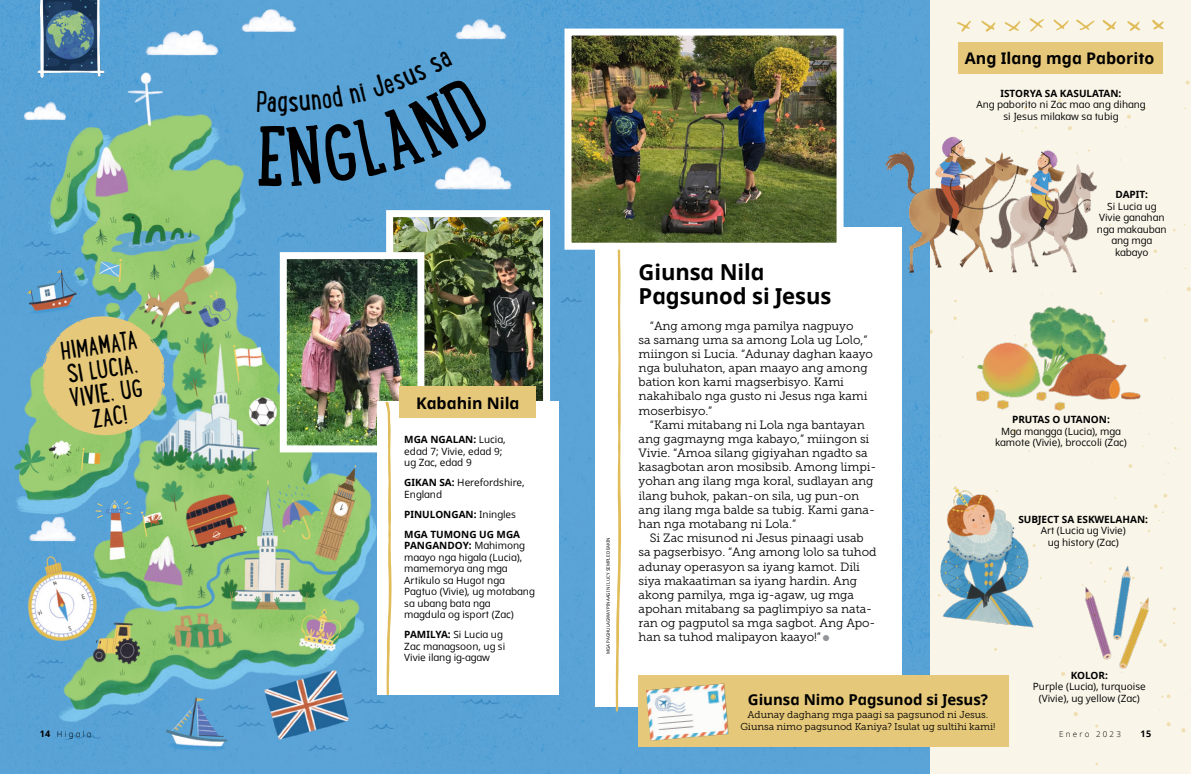
<style>
.page{position:relative;width:1191px;height:774px;background:#fff}
.page>*{position:absolute;margin:0;border:0;box-sizing:border-box;transform-origin:0 0}
.ARTCL_title_Lunchbox{font:32px "Lunch Box";color:#000}
.ARTCL_kicker_LunchBo{font:28px/24px "Lunch Box";color:#000;text-align:center}
.TOPIC_title_Museo_22{font:700 22px/24px "Dots Solidlds Lat";letter-spacing:-.005em;color:#000}
.TOPIC_title_Museo_16{font:700 16px "Dots Solidlds Lat";color:#000}
.SIDE_title{font:700 15px "Dots Solidlds Lat";color:#000}
.TOPIC-1_para_Museo{font:12px/14.2px "Museo Slablds Lat 300";letter-spacing:-.005em;color:#000}
.TOPIC-1_para_first_M{font:12px/14.2px "Museo Slablds Lat 300";letter-spacing:-.005em;color:#000}
.TOPIC-1_para_first_c{font:10px/11.5px "Dots Solidlds Lat";color:#000;text-align:center}
.TOPIC-1_para_flush_l{font:10px/11.5px "Dots Solidlds Lat";color:#000}
.SIDE_para_first{font:10px/11.5px "Museo Slablds Lat 300";letter-spacing:-.005em;color:#000;text-align:center}
.TOPIC-1_para_flush_l-2{font:700 10px "Dots Solidlds Lat";color:#000}
.t1{font:700 9px "Dots Solidlds Lat";color:#000}
.t2{font:300 8px "Dots Solidlds Lat";letter-spacing:.28em;color:#000}
.FIGimg-CRDT_para{font:4.5px "Dots Solidlds Lat";color:#000}
.s1{font-weight:700}
.s2{font-weight:400}
.s3{font-family:"Ding P Ilds Dpi";font-size:8.5px;color:#939598}
.s4{font-weight:700;font-size:9px}
</style>
<div class="page">
<div style="left:929px;top:0;width:262px;height:774px;background:#faf5e9"></div>
<svg style="left:1128px;top:464px;width:4px;height:4px"></svg>
<svg style="left:1061px;top:672px;width:4px;height:4px"></svg>
<svg style="left:1186px;top:287px;width:5px;height:4px"></svg>
<svg style="left:929px;top:329px;width:4px;height:5px"></svg>
<svg style="left:1161px;top:694px;width:9px;height:4px"></svg>
<svg style="left:1073px;top:712px;width:5px;height:4px"></svg>
<svg style="left:1181px;top:728px;width:4px;height:5px"></svg>
<svg style="left:1127px;top:115px;width:4px;height:4px"></svg>
<svg style="left:1185px;top:81px;width:4px;height:4px"></svg>
<svg style="left:1166px;top:722px;width:4px;height:4px"></svg>
<svg style="left:1153px;top:249px;width:4px;height:4px"></svg>
<svg style="left:1012px;top:430px;width:4px;height:4px"></svg>
<svg style="left:1159px;top:639px;width:7px;height:8px"></svg>
<svg style="left:1068px;top:126px;width:4px;height:4px"></svg>
<svg style="left:1154px;top:493px;width:13px;height:20px"></svg>
<svg style="left:1029px;top:18px;width:15px;height:14px"></svg>
<svg style="left:1076px;top:19px;width:18px;height:11px"></svg>
<svg style="left:1127px;top:21px;width:13px;height:10px"></svg>
<svg style="left:1102px;top:20px;width:14px;height:11px"></svg>
<svg style="left:1152px;top:20px;width:11px;height:10px"></svg>
<svg style="left:1053px;top:19px;width:15px;height:11px"></svg>
<svg style="left:1004px;top:21px;width:16px;height:10px"></svg>
<svg style="left:981px;top:21px;width:14px;height:11px"></svg>
<svg style="left:957px;top:21px;width:14px;height:11px"></svg>
<img style="left:0;top:0;width:929px;height:774px">
<img style="left:877px;top:136px;width:233px;height:143px">
<img style="left:35px;top:0;width:71px;height:78px">
<div style="left:595px;top:228px;width:306px;height:479px;background:#fff"></div>
<svg style="left:615px;top:250px;width:14px;height:461px"></svg>
<img style="left:938px;top:486px;width:98px;height:142px">
<div style="left:638px;top:676px;width:370px;height:71px;background:#e6c87a"></div>
<img style="left:394px;top:218px;width:148px;height:184px">
<div style="left:386px;top:210px;width:164px;height:200px;border:7px solid #fff"></div>
<img style="left:288px;top:260px;width:128px;height:184px">
<div style="left:280px;top:252px;width:144px;height:200px;border:7px solid #fff"></div>
<div style="left:377px;top:402px;width:181px;height:293px;background:#fff"></div>
<svg style="left:385px;top:402px;width:6px;height:293px"></svg>
<img style="left:572px;top:37px;width:263px;height:205px">
<div style="left:564px;top:29px;width:279px;height:221px;border:7px solid #fff"></div>
<img style="left:646px;top:683px;width:83px;height:58px">
<img style="left:1082px;top:562px;width:73px;height:111px">
<img style="left:953px;top:306px;width:213px;height:113px">
<div style="left:958px;top:43px;width:204px;height:31px;background:#e6c87a"></div>
<div style="left:400px;top:387px;width:136px;height:31px;background:#e6c87a"></div>
<svg style="left:43px;top:316px;width:122px;height:119px;background:#cdc382"></svg>
<div style="left:257px;top:50px;width:234px;height:136px;background:#59a3d6"></div>
<p class="ARTCL_kicker_LunchBo" style="left:58px;top:338px;width:80px;rotate:-9deg">HIMAMATA<br>SI LUCIA,<br>VIVIE, UG<br>ZAC!</p>
<p class="ARTCL_title_Lunchbox" style="left:266px;top:79px;width:12px">a</p>
<p class="TOPIC_title_Museo_16" style="left:416px;top:391px;width:105px">Kabahin Nila</p>
<p class="TOPIC-1_para_flush_l" style="left:404px;top:434px;width:103px"><span class="s1">MGA NGALAN:</span> Lucia, edad 7; Vivie, edad 9; ug Zac, edad 9</p>
<p class="TOPIC-1_para_flush_l" style="left:404px;top:477px;width:122px"><span class="s1">GIKAN SA:</span> Herefordshire,<br>England</p>
<p class="TOPIC-1_para_flush_l-2" style="left:404px;top:506px;width:113px">PINULONGAN: <span class="s2">Iningles</span></p>
<p class="TOPIC-1_para_flush_l" style="left:404px;top:528px;width:132px"><span class="s1">MGA TUMONG UG MGA<br>PANGANDOY:</span> Mahimong maayo nga higala (Lucia), mamemorya ang mga<br>Artikulo sa Hugot nga<br>Pagtuo (Vivie), ug motabang sa ubang bata nga<br>magdula og isport (Zac)</p>
<p class="TOPIC-1_para_flush_l" style="left:404px;top:629px;width:102px"><span class="s1">PAMILYA:</span> Si Lucia ug<br>Zac managsoon, ug si<br>Vivie ilang ig-agaw</p>
<p class="FIGimg-CRDT_para" style="left:605px;top:654px;width:118px;rotate:-90deg">MGA PAGHULAGWAY PINAAGI NI LUCY SEMPLE DEAKIN</p>
<p class="TOPIC_title_Museo_22" style="left:638px;top:260px;width:194px">Giunsa Nila<br>Pagsunod si Jesus</p>
<p class="TOPIC-1_para_first_M" style="left:638px;top:318px;width:236px;text-indent:11px">“Ang among mga pamilya nagpuyo<br>sa samang uma sa among Lola ug Lolo,” miingon si Lucia. “Adunay daghan kaayo nga buluhaton, apan maayo ang among bation kon kami magserbisyo. Kami nakahibalo nga gusto ni Jesus nga kami moserbisyo.”</p>
<p class="TOPIC-1_para_Museo" style="left:638px;top:417px;width:239px;text-indent:11px">“Kami mitabang ni Lola nga bantayan ang gagmayng mga kabayo,” miingon si Vivie. “Amoa silang gigiyahan ngadto sa kasagbotan aron mosibsib. Among limpi&shy;yohan ang ilang mga koral, sudlayan ang ilang buhok, pakan-on sila, ug pun-on ang ilang mga balde sa tubig. Kami gana&shy;han nga motabang ni Lola.”</p>
<p class="TOPIC-1_para_Museo" style="left:638px;top:530px;width:239px;text-indent:11px">Si Zac misunod ni Jesus pinaagi usab sa pagserbisyo. “Ang among lolo sa tuhod adunay operasyon sa iyang kamot. Dili siya makaatiman sa iyang hardin. Ang akong pamilya, mga ig-agaw, ug mga apohan mitabang sa paglimpiyo sa nata&shy;ran og pagputol sa mga sagbot. Ang Apo&shy;han sa tuhod malipayon kaayo!” <span class="s3">●</span></p>
<p class="TOPIC_title_Museo_16" style="left:965px;top:46px;width:191px">Ang Ilang mga Paborito</p>
<p class="TOPIC-1_para_first_c" style="left:976px;top:87px;width:171px"><span class="s1">ISTORYA SA KASULATAN:<br></span>Ang paborito ni Zac mao ang dihang si Jesus milakaw sa tubig</p>
<p class="TOPIC-1_para_first_c" style="left:1097px;top:189px;width:71px"><span class="s1">DAPIT:<br></span>Si Lucia ug<br>Vivie ganahan nga makauban ang mga kabayo</p>
<p class="TOPIC-1_para_first_c" style="left:995px;top:414px;width:133px"><span class="s1">PRUTAS O UTANON:<br></span>Mga mangga (Lucia), mga kamote (Vivie), broccoli (Zac)</p>
<p class="TOPIC-1_para_first_c" style="left:1018px;top:513px;width:131px"><span class="s1">SUBJECT SA ESKWELAHAN:<br></span>Art (Lucia ug Vivie)<br>ug history (Zac)</p>
<p class="TOPIC-1_para_first_c" style="left:1033px;top:669px;width:114px"><span class="s1">KOLOR:<br></span>Purple (Lucia), turquoise (Vivie), ug yellow (Zac)</p>
<p class="SIDE_title" style="left:748px;top:688px;width:242px">Giunsa Nimo Pagsunod si Jesus?</p>
<p class="SIDE_para_first" style="left:740px;top:709px;width:257px">Adunay daghang mga paagi sa pagsunod ni Jesus.<br>Giunsa nimo pagsunod Kaniya? Isulat ug sultihi kami!</p>
<p class="t2" style="left:40px;top:728px;width:53px"><span class="s4">14</span> Higala</p>
<p class="t2" style="left:1059px;top:728px;width:63px">Enero 2023</p>
<p class="t1" style="left:1140px;top:727px;width:12px">15</p>
</div>
